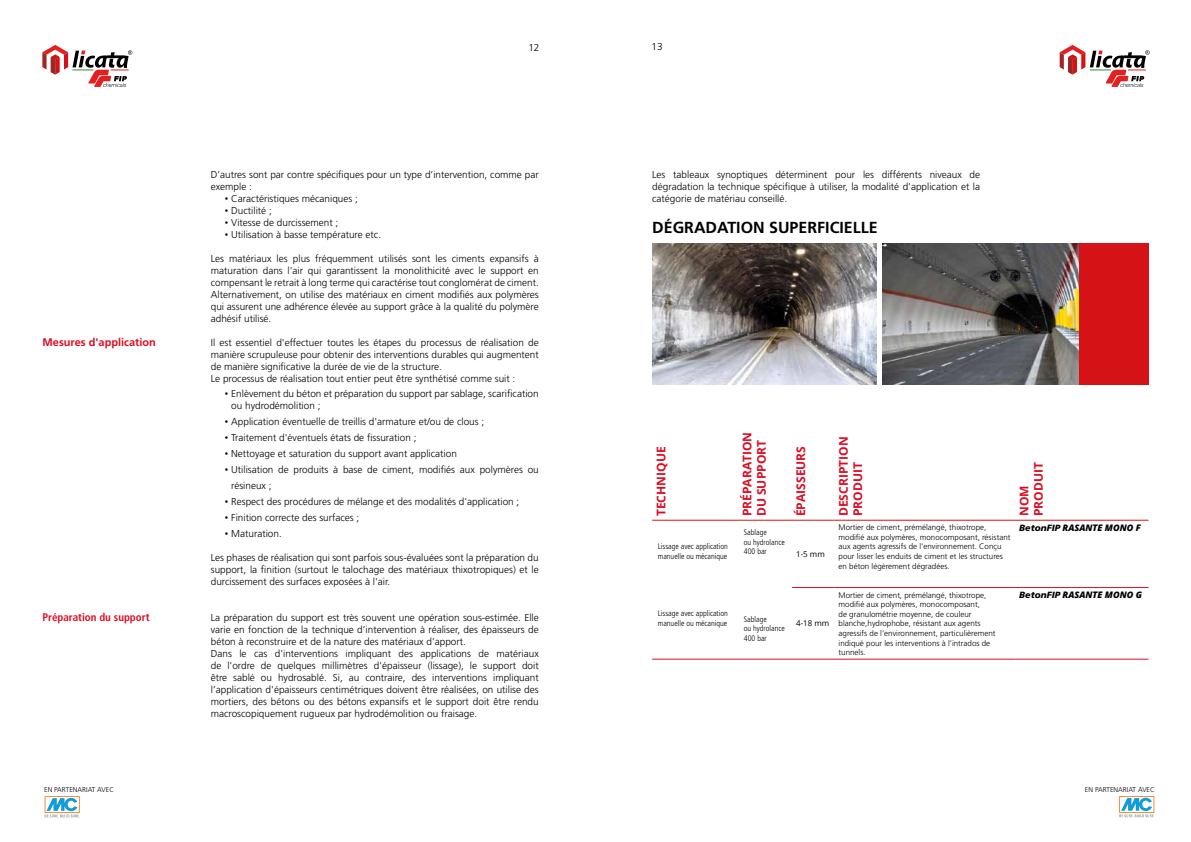
<style>
.page{position:relative;width:1191px;height:842px;background:#fff}
.page>*{position:absolute;margin:0;border:0;box-sizing:border-box;transform-origin:0 0}
.t1{font:700 16px "Frutiger LT Std";color:#000}
.t2{font:700 12px/14.4px "Open Sans";color:#dc0c23}
.t3{font:700 11px "Frutiger LT Std";color:#dc0c23}
.t4{font:700 condensed 11px "Frutiger LT Std";color:#dc0c23}
.t5{font:300 10px/12px "Frutiger LT Std";color:#000}
.t6{font:italic 800 9px "Open Sans";color:#000}
.t7{font:300 8px/9.6px "Frutiger LT Std";color:#000}
.t8{font:300 condensed 8px/9.6px "Frutiger LT Std";color:#000}
.t9{font:8px "Open Sans";color:#000}
.t10{font:300 7px "Frutiger LT Std";color:#000}
.s1{font-size:7px}
.s2{font-family:"Frutiger LT Std";font-weight:900}
</style>
<div class="page">
<svg style="left:42px;top:45px;width:90px;height:42px"></svg>
<svg style="left:1059px;top:45px;width:90px;height:42px"></svg>
<hr style="left:652px;top:659px;width:86px;height:1px;background:#dc0c23">
<hr style="left:738px;top:659px;width:54px;height:1px;background:#dc0c23">
<hr style="left:792px;top:587px;width:42px;height:1px;background:#dc0c23">
<hr style="left:834px;top:587px;width:181px;height:1px;background:#dc0c23">
<hr style="left:1015px;top:587px;width:133px;height:1px;background:#dc0c23">
<hr style="left:792px;top:659px;width:42px;height:1px;background:#dc0c23">
<hr style="left:834px;top:659px;width:181px;height:1px;background:#dc0c23">
<hr style="left:1015px;top:659px;width:133px;height:1px;background:#dc0c23">
<hr style="left:652px;top:520px;width:86px;height:1px;background:#d51317">
<hr style="left:738px;top:520px;width:54px;height:1px;background:#d51317">
<hr style="left:792px;top:520px;width:42px;height:1px;background:#d51317">
<hr style="left:834px;top:520px;width:181px;height:1px;background:#d51317">
<hr style="left:1015px;top:520px;width:133px;height:1px;background:#d51317">
<img style="left:652px;top:243px;width:224px;height:142px">
<img style="left:882px;top:243px;width:196px;height:142px">
<div style="left:1078px;top:243px;width:70px;height:142px;background:#d51317"></div>
<svg style="left:45px;top:796px;width:35px;height:21px"></svg>
<svg style="left:1119px;top:796px;width:35px;height:21px"></svg>
<p class="t3" style="left:43px;top:336px;width:115px">Mesures d'application</p>
<p class="t4" style="left:43px;top:611px;width:108px">Préparation du support</p>
<p class="t5" style="left:528px;top:42px;width:13px">12</p>
<p class="t5" style="left:651px;top:41px;width:13px">13</p>
<p class="t5" style="left:211px;top:168px;width:329px">D’autres sont par contre spécifiques pour un type d’intervention, comme par exemple :</p>
<p class="t5" style="left:225px;top:192px;width:134px"><span class="s1">•</span> Caractéristiques mécaniques ;</p>
<p class="t5" style="left:225px;top:204px;width:48px"><span class="s1">•</span> Ductilité ;</p>
<p class="t5" style="left:225px;top:216px;width:115px"><span class="s1">•</span> Vitesse de durcissement ;</p>
<p class="t5" style="left:225px;top:228px;width:158px"><span class="s1">•</span> Utilisation à basse température etc.</p>
<p class="t5" style="left:211px;top:252px;width:329px;text-align:justify">Les matériaux les plus fréquemment utilisés sont les ciments expansifs à maturation dans l'air qui garantissent la monolithicité avec le support en compensant le retrait à long terme qui caractérise tout conglomérat de ciment.<br>Alternativement, on utilise des matériaux en ciment modifiés aux polymères qui assurent une adhérence élevée au support grâce à la qualité du polymère adhésif utilisé.</p>
<p class="t5" style="left:211px;top:336px;width:329px">Il est essentiel d'effectuer toutes les étapes du processus de réalisation de manière scrupuleuse pour obtenir des interventions durables qui augmentent de manière significative la durée de vie de la structure.<br>Le processus de réalisation tout entier peut être synthétisé comme suit :</p>
<p class="t5" style="left:231px;top:387px;width:309px;text-indent:-6px"><span class="s1">•</span> Enlèvement du béton et préparation du support par sablage, scarification ou hydrodémolition ;</p>
<p class="t5" style="left:225px;top:415px;width:261px"><span class="s1">•</span> Application éventuelle de treillis d'armature et/ou de clous ;</p>
<p class="t5" style="left:225px;top:431px;width:193px"><span class="s1">•</span> Traitement d'éventuels états de fissuration ;</p>
<p class="t5" style="left:225px;top:447px;width:233px"><span class="s1">•</span> Nettoyage et saturation du support avant application</p>
<p class="t5" style="left:231px;top:461px;width:309px;line-height:16px;text-indent:-6px"><span class="s1">•</span> Utilisation de produits à base de ciment, modifiés aux polymères ou résineux ;</p>
<p class="t5" style="left:225px;top:495px;width:296px"><span class="s1">•</span> Respect des procédures de mélange et des modalités d'application ;</p>
<p class="t5" style="left:225px;top:511px;width:136px"><span class="s1">•</span> Finition correcte des surfaces ;</p>
<p class="t5" style="left:225px;top:527px;width:58px"><span class="s1">•</span> Maturation.</p>
<p class="t5" style="left:211px;top:551px;width:329px;text-align:justify">Les phases de réalisation qui sont parfois sous-évaluées sont la préparation du support, la finition (surtout le talochage des matériaux thixotropiques) et le durcissement des surfaces exposées à l'air.</p>
<p class="t5" style="left:211px;top:611px;width:329px">La préparation du support est très souvent une opération sous-estimée. Elle varie en fonction de la technique d’intervention à réaliser, des épaisseurs de béton à reconstruire et de la nature des matériaux d’apport.<br>Dans le cas d'interventions impliquant des applications de matériaux de l'ordre de quelques millimètres d'épaisseur (lissage), le support doit être sablé ou hydrosablé. Si, au contraire, des interventions impliquant l’application d'épaisseurs centimétriques doivent être réalisées, on utilise des mortiers, des bétons ou des bétons expansifs et le support doit être rendu macroscopiquement rugueux par hydrodémolition ou fraisage.</p>
<p class="t5" style="left:652px;top:168px;width:329px;text-align:justify">Les tableaux synoptiques déterminent pour les différents niveaux de dégradation la technique spécifique à utiliser, la modalité d'application et la catégorie de matériau conseillé.</p>
<h1 class="t1" style="left:652px;top:218px;width:227px">DÉGRADATION SUPERFICIELLE</h1>
<p class="t2" style="left:653px;top:516px;width:71px;rotate:-90deg">TECHNIQUE</p>
<p class="t2" style="left:739px;top:516px;width:86px;rotate:-90deg">PRÉPARATION<br>DU SUPPORT</p>
<p class="t2" style="left:793px;top:516px;width:72px;rotate:-90deg">ÉPAISSEURS</p>
<p class="t2" style="left:836px;top:516px;width:81px;rotate:-90deg">DESCRIPTION<br>PRODUIT</p>
<p class="t2" style="left:1016px;top:516px;width:55px;rotate:-90deg">NOM<br>PRODUIT</p>
<p class="t8" style="left:658px;top:542px;width:71px">Lissage avec application manuelle ou mécanique</p>
<p class="t8" style="left:658px;top:609px;width:71px">Lissage avec application manuelle ou mécanique</p>
<p class="t8" style="left:744px;top:528px;width:42px">Sablage<br>ou hydrolance<br>400 bar</p>
<p class="t8" style="left:744px;top:614px;width:42px">Sablage<br>ou hydrolance<br>400 bar</p>
<p class="t9" style="left:796px;top:548px;width:30px">1-5 mm</p>
<p class="t9" style="left:796px;top:618px;width:35px">4-18 mm</p>
<p class="t7" style="left:838px;top:523px;width:173px">Mortier de ciment, prémélangé, thixotrope, modifié aux polymères, monocomposant, résistant aux agents agressifs de l'environnement. Conçu pour lisser les enduits de ciment et les structures en béton légèrement dégradées.</p>
<p class="t6" style="left:1019px;top:521px;width:123px"><span class="s2">BetonFIP</span> RASANTE MONO F</p>
<p class="t7" style="left:838px;top:590px;width:158px">Mortier de ciment, prémélangé, thixotrope, modifié aux polymères, monocomposant,<br>de granulométrie moyenne, de couleur blanche,hydrophobe, résistant aux agents agressifs de l'environnement, particulièrement indiqué pour les interventions à l’intrados de tunnels.</p>
<p class="t6" style="left:1019px;top:588px;width:124px"><span class="s2">BetonFIP</span> RASANTE MONO G</p>
<p class="t10" style="left:44px;top:785px;width:71px">EN PARTENARIAT AVEC</p>
<p class="t10" style="left:1085px;top:785px;width:71px">EN PARTENARIAT AVEC</p>
</div>
